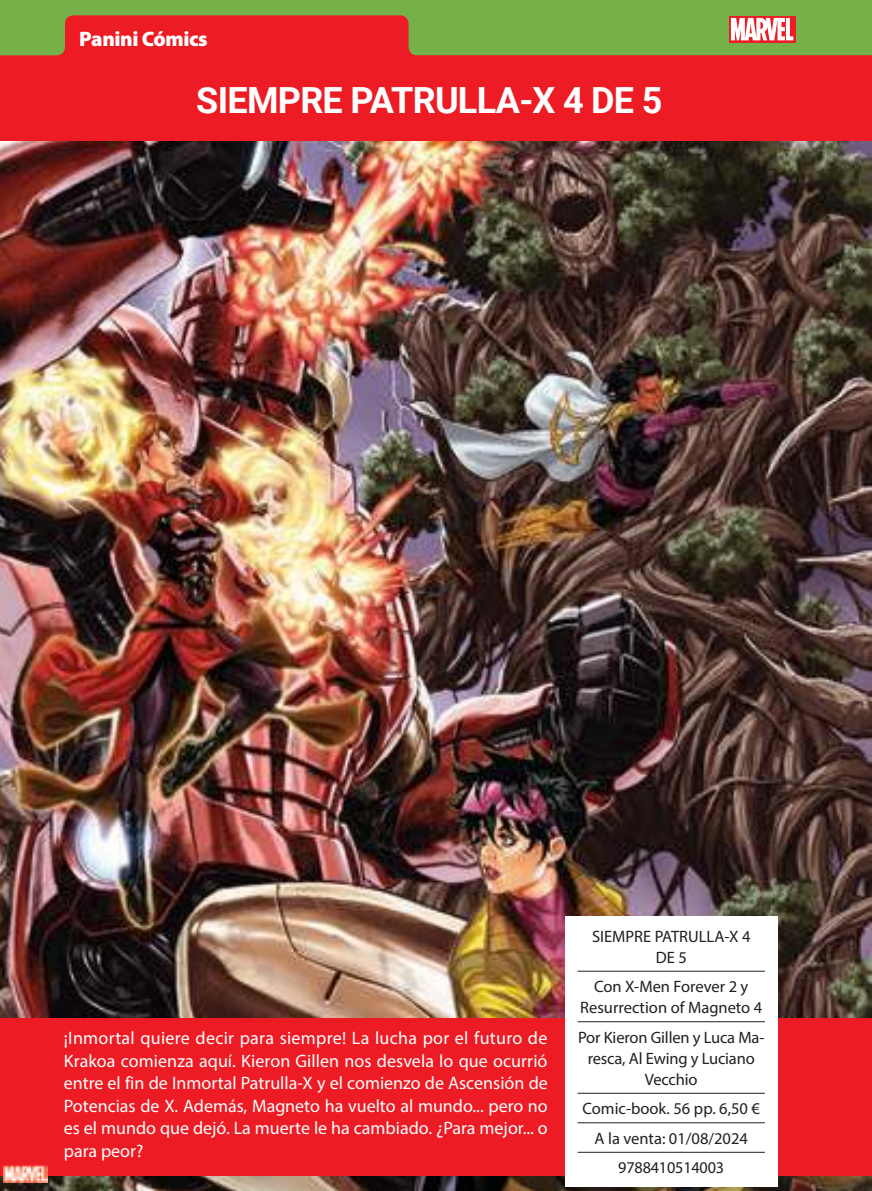
<style>
.page{position:relative;width:872px;height:1191px;background:#fff}
.page>*{position:absolute;margin:0;border:0;box-sizing:border-box;transform-origin:0 0}
.t1{font:700 36px "Roboto";letter-spacing:-.02em;color:#fff}
.t2{font:900 21px "Myriad Pro";letter-spacing:-.02em;color:#fff}
.t3{font:18px/22.5px "Myriad Pro";color:#fff;text-align:justify}
.t4{font:16.5px/21px "Myriad Pro";letter-spacing:-.01em;color:#221f1f;text-align:center}
</style>
<div class="page">
<img style="left:0;top:141px;width:872px;height:1050px">
<div style="left:0;top:3px;width:872px;height:138px;background:#ed1c24"></div>
<svg style="left:0;top:0;width:872px;height:56px;fill:#75b049"></svg>
<div style="left:0;top:1018px;width:872px;height:157px;background:#ed1c24"></div>
<div style="left:565px;top:916px;width:212px;height:270px;background:#fff"></div>
<hr style="left:577px;top:971px;width:188px;height:1px;background:#221f1f">
<hr style="left:577px;top:1021px;width:188px;height:1px;background:#221f1f">
<hr style="left:577px;top:1093px;width:188px;height:1px;background:#221f1f">
<hr style="left:577px;top:1122px;width:188px;height:1px;background:#221f1f">
<hr style="left:577px;top:1152px;width:188px;height:1px;background:#221f1f">
<svg style="left:729px;top:16px;width:66px;height:27px"></svg>
<svg style="left:731px;top:18px;width:62px;height:22px"></svg>
<img style="left:4px;top:1165px;width:44px;height:17px">
<p class="t2" style="left:79px;top:31px;width:130px">Panini Cómics</p>
<h1 class="t1" style="left:196px;top:86px;width:467px">SIEMPRE PATRULLA-X 4 DE 5</h1>
<p class="t3" style="left:64px;top:1027px;width:485px">¡Inmortal quiere decir para siempre! La lucha por el futuro de Krakoa comienza aquí. Kieron Gillen nos desvela lo que ocurrió entre el fin de Inmortal Patrulla-X y el comienzo de Ascensión de Potencias de X. Además, Magneto ha vuelto al mundo... pero no es el mundo que dejó. La muerte le ha cambiado. ¿Para mejor... o para peor?</p>
<p class="t4" style="left:592px;top:926px;width:160px">SIEMPRE PATRULLA-X 4<br>DE 5</p>
<p class="t4" style="left:580px;top:976px;width:184px">Con X-Men Forever 2 y<br>Resurrection of Magneto 4</p>
<p class="t4" style="left:578px;top:1027px;width:188px">Por Kieron Gillen y Luca Ma&shy;resca, Al Ewing y Luciano<br>Vecchio</p>
<p class="t4" style="left:582px;top:1094px;width:179px;line-height:29.5px">Comic-book. 56 pp. 6,50 €<br>A la venta: 01/08/2024<br>9788410514003</p>
</div>
